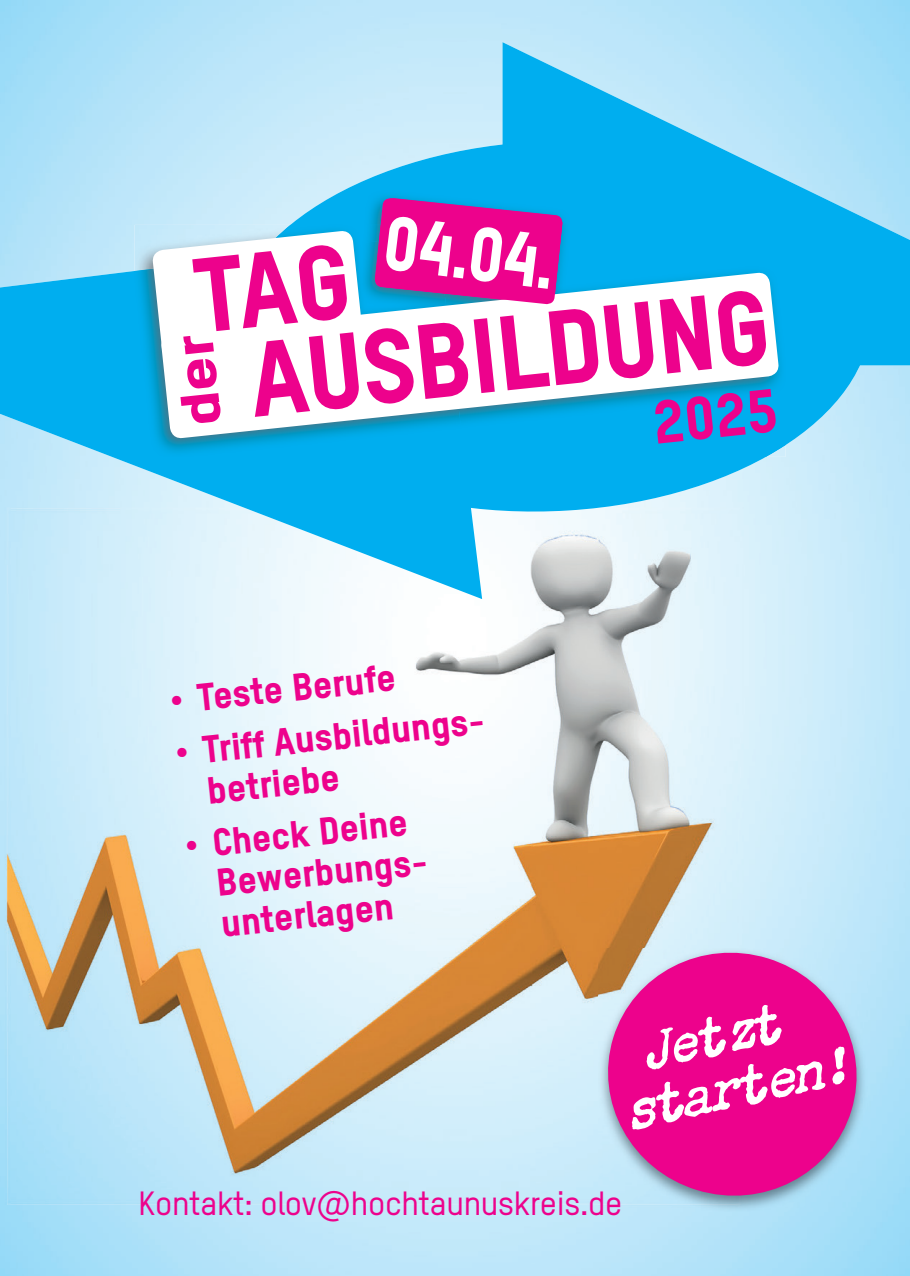
<style>
.page{position:relative;width:910px;height:1276px;background:#fff}
.page>*{position:absolute;margin:0;border:0;box-sizing:border-box;transform-origin:0 0}
.t1{font:800 103.8px "TSTAR";color:#ed028c}
.t2{font:800 75.3px "TSTAR";color:#fff;scale:.93 1}
.t3{font:800 60px "TSTAR";color:#ed028c}
.t4{font:italic 500 49.2px/54.9px "Chandler 42";color:#fff}
.t5{font:800 37.8px/40.8px "TSTAR";color:#ed028c}
.t6{font:500 33px "TSTAR";letter-spacing:-.01em;color:#ed028c}
</style>
<div class="page">
<img style="left:0;top:0;width:910px;height:1276px">
<svg style="left:219px;top:131px;width:662px;height:390px;background:#81d5f6"></svg>
<svg style="left:502px;top:42px;width:408px;height:323px;background:#50c5f3"></svg>
<svg style="left:0;top:234px;width:482px;height:365px;background:#6ecff5"></svg>
<div style="left:359px;top:191px;width:211px;height:34px;background:#00aeef"></div>
<div style="left:465px;top:365px;width:320px;height:92px;background:#00aeef"></div>
<div style="left:570px;top:225px;width:215px;height:140px;background:#00aeef"></div>
<img style="left:135px;top:225px;width:125px;height:18px">
<img style="left:260px;top:225px;width:99px;height:5px">
<img style="left:135px;top:243px;width:330px;height:214px">
<img style="left:563px;top:225px;width:7px;height:47px">
<img style="left:359px;top:225px;width:15px;height:16px">
<img style="left:363px;top:241px;width:11px;height:31px">
<svg style="left:160px;top:272px;width:620px;height:167px"></svg>
<svg style="left:374px;top:197px;width:189px;height:108px;background:#c1249c"></svg>
<svg style="left:594px;top:938px;width:277px;height:272px;background:#d950ab"></svg>
<svg style="left:152px;top:230px;width:211px;height:195px"></svg>
<h2 class="t2" style="left:390px;top:196px;width:186px;rotate:7deg">04.04.</h2>
<h1 class="t1" style="left:243px;top:316px;width:524px;rotate:-6deg">AUSBILDUNG</h1>
<h3 class="t3" style="left:650px;top:386px;width:125px;rotate:-6deg">2025</h3>
<p class="t5" style="left:167px;top:679px;width:229px;rotate:-6deg">• Teste Berufe</p>
<p class="t5" style="left:201px;top:728px;width:285px;text-indent:-28px;rotate:-6deg">• Triff Ausbildungs&shy;betriebe</p>
<p class="t5" style="left:210px;top:821px;width:213px;text-indent:-28px;rotate:-6deg">• Check Deine<br>Bewerbungs&shy;unterlagen</p>
<h3 class="t4" style="left:607px;top:1031px;width:230px;text-indent:27px;rotate:-12deg">Jetzt starten!</h3>
<p class="t6" style="left:139px;top:1183px;width:485px">Kontakt: olov@hochtaunuskreis.de</p>
</div>
